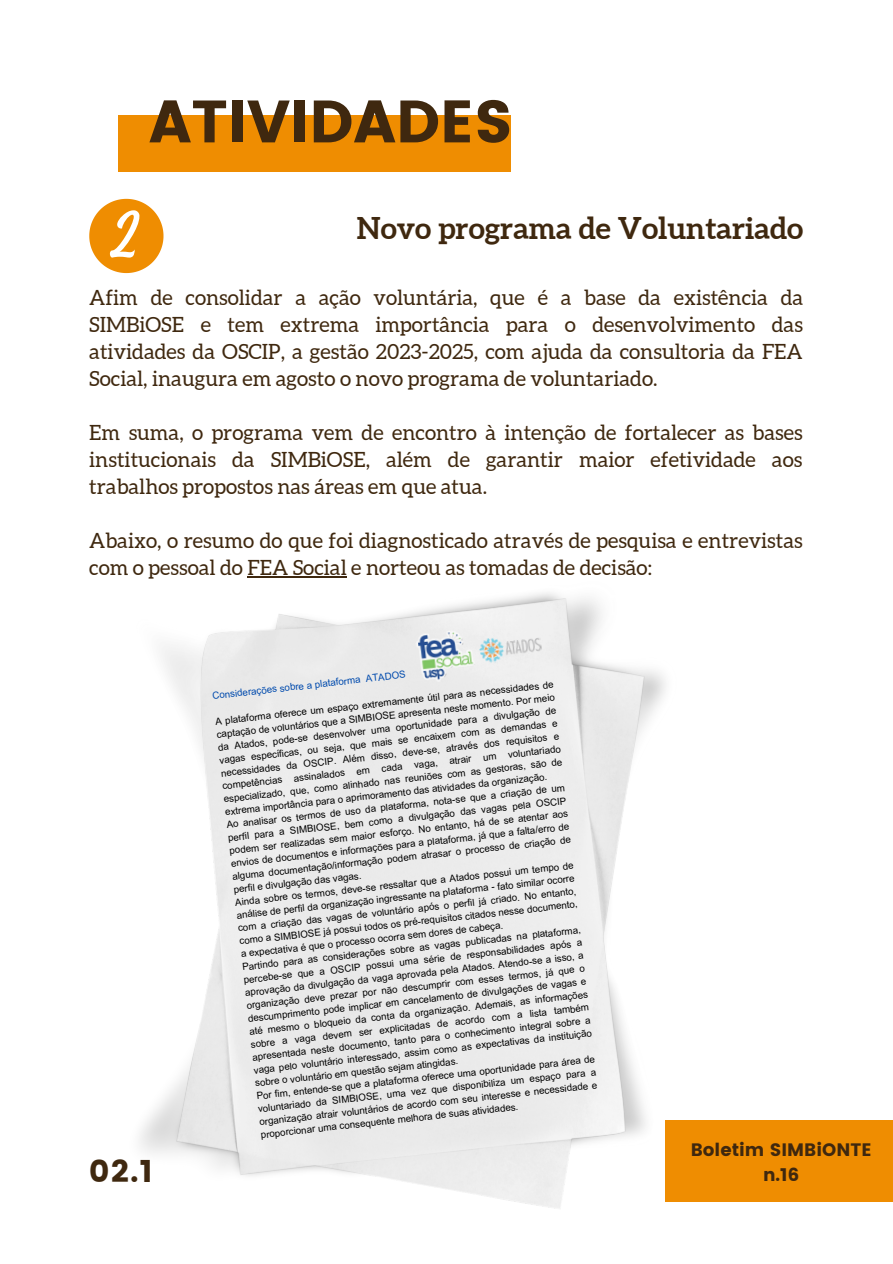
<style>
.page{position:relative;width:893px;height:1264px;background:#fff}
.page>*{position:absolute;margin:0;border:0;box-sizing:border-box;transform-origin:0 0}
.t1{font:59.7px "Poppins";color:#3f280f}
.t2{font:31.05px "Poppins";color:#3f280f}
.t3{font:700 30px "Aleo";color:#3f280f}
.t4{font:21px/27px "Aleo";color:#3f280f;text-align:justify}
.t5{font:18px "Poppins";color:#3f280f}
.t6{font:9.75px/13px "Arial MT Pro";color:#000;text-align:justify}
.t7{font:9.75px "Arial MT Pro";color:#004aad}
</style>
<div class="page">
<div style="left:118px;top:115px;width:392px;height:56px;background:#ef8d01"></div>
<svg style="left:89px;top:199px;width:74px;height:74px"></svg>
<div style="left:665px;top:1120px;width:227px;height:81px;background:#ef8d01"></div>
<img style="left:140px;top:593px;width:538px;height:616px">
<img style="left:478px;top:632px;width:64px;height:32px">
<img style="left:414px;top:628px;width:64px;height:56px">
<hr style="left:247px;top:576px;width:100px;height:1px;background:#3f280f">
<p class="t1" style="left:149px;top:87px;width:365px">ATIVIDADES</p>
<p class="t3" style="left:357px;top:210px;width:448px">Novo programa de Voluntariado</p>
<p class="t4" style="left:89px;top:284px;width:715px">Afim de consolidar a ação voluntária, que é a base da existência da SIMBiOSE e tem extrema importância para o desenvolvimento das atividades da OSCIP, a gestão 2023-2025, com ajuda da consultoria da FEA Social, inaugura em agosto o novo programa de voluntariado.</p>
<p class="t4" style="left:89px;top:419px;width:715px">Em suma, o programa vem de encontro à intenção de fortalecer as bases institucionais da SIMBiOSE, além de garantir maior efetividade aos trabalhos propostos nas áreas em que atua.</p>
<p class="t4" style="left:89px;top:527px;width:715px">Abaixo, o resumo do que foi diagnosticado através de pesquisa e entrevistas com o pessoal do FEA Social e norteou as tomadas de decisão:</p>
<p class="t7" style="left:212px;top:691px;width:196px;rotate:-6deg">Considerações sobre a plataforma ATADOS</p>
<p class="t6" style="left:215px;top:715px;width:342px;rotate:-6deg">A plataforma oferece um espaço extremamente útil para as necessidades de captação de voluntários que a SIMBIOSE apresenta neste momento. Por meio da Atados, pode-se desenvolver uma oportunidade para a divulgação de vagas específicas, ou seja, que mais se encaixem com as demandas e necessidades da OSCIP. Além disso, deve-se, através dos requisitos e competências assinalados em cada vaga, atrair um voluntariado especializado, que, como alinhado nas reuniões com as gestoras, são de extrema importância para o aprimoramento das atividades da organização.</p>
<p class="t6" style="left:226px;top:818px;width:342px;rotate:-6deg">Ao analisar os termos de uso da plataforma, nota-se que a criação de um perfil para a SIMBIOSE, bem como a divulgação das vagas pela OSCIP podem ser realizadas sem maior esforço. No entanto, há de se atentar aos envios de documentos e informações para a plataforma, já que a falta/erro de alguma documentação/informação podem atrasar o processo de criação de perfil e divulgação das vagas.</p>
<p class="t6" style="left:234px;top:896px;width:342px;rotate:-6deg">Ainda sobre os termos, deve-se ressaltar que a Atados possui um tempo de análise de perfil da organização ingressante na plataforma - fato similar ocorre com a criação das vagas de voluntário após o perfil já criado. No entanto, como a SIMBIOSE já possui todos os pré-requisitos citados nesse documento, a expectativa é que o processo ocorra sem dores de cabeça.</p>
<p class="t6" style="left:242px;top:960px;width:342px;rotate:-6deg">Partindo para as considerações sobre as vagas publicadas na plataforma, percebe-se que a OSCIP possui uma série de responsabilidades após a aprovação da divulgação da vaga aprovada pela Atados. Atendo-se a isso, a organização deve prezar por não descumprir com esses termos, já que o descumprimento pode implicar em cancelamento de divulgações de vagas e até mesmo o bloqueio da conta da organização. Ademais, as informações sobre a vaga devem ser explicitadas de acordo com a lista também apresentada neste documento, tanto para o conhecimento integral sobre a vaga pelo voluntário interessado, assim como as expectativas da instituição sobre o voluntário em questão sejam atingidas.</p>
<p class="t6" style="left:256px;top:1089px;width:342px;rotate:-6deg">Por fim, entende-se que a plataforma oferece uma oportunidade para área de voluntariado da SIMBIOSE, uma vez que disponibiliza um espaço para a organização atrair voluntários de acordo com seu interesse e necessidade e proporcionar uma consequente melhora de suas atividades.</p>
<p class="t5" style="left:690px;top:1139px;width:182px">Boletim SIMBiONTE</p>
<p class="t2" style="left:89px;top:1153px;width:65px">02.1</p>
<p class="t5" style="left:763px;top:1164px;width:38px">n.16</p>
</div>
